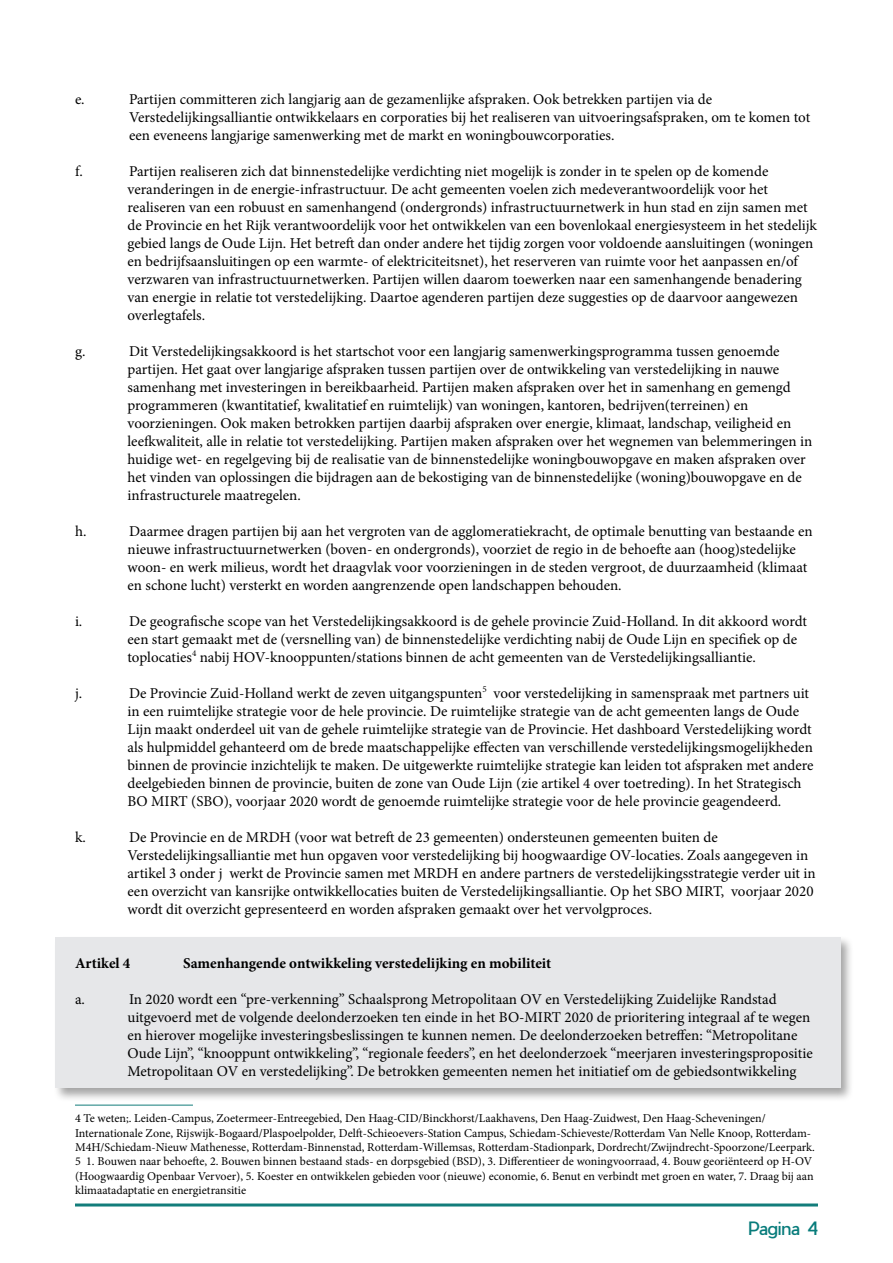
<style>
.page{position:relative;width:893px;height:1263px;background:#fff}
.page>*{position:absolute;margin:0;border:0;box-sizing:border-box;transform-origin:0 0}
.t1{font:18px "Pier Sans";letter-spacing:-.02em;color:#087c7b}
.t2{font:15px/18px "Minion Pro";color:#000}
.t3{font:700 15px "Minion Pro";letter-spacing:-.005em;color:#000}
.t4{font:12px/14.4px "Minion Pro";color:#000}
</style>
<div class="page">
<div style="left:53px;top:935px;width:801px;height:167px;background:#000;opacity:.36"></div>
<div style="left:55px;top:938px;width:785px;height:150px;background:#e6e7e9"></div>
<hr style="left:75px;top:1203px;width:743px;height:3px;background:#137d7b">
<hr style="left:75px;top:1105px;width:118px;height:1px;background:#137d7b">
<p class="t2" style="left:75px;top:90px;width:11px">e.</p>
<p class="t2" style="left:129px;top:90px;width:683px">Partijen committeren zich langjarig aan de gezamenlijke afspraken. Ook betrekken partijen via de<br>Verstedelijkingsalliantie ontwikkelaars en corporaties bij het realiseren van uitvoeringsafspraken, om te komen tot een eveneens langjarige samenwerking met de markt en woningbouwcorporaties.</p>
<p class="t2" style="left:75px;top:162px;width:9px">f.</p>
<p class="t2" style="left:129px;top:162px;width:641px">Partijen realiseren zich dat binnenstedelijke verdichting niet mogelijk is zonder in te spelen op de komende</p>
<p class="t2" style="left:128px;top:180px;width:691px">veranderingen in de energie-infrastructuur. De acht gemeenten voelen zich medeverantwoordelijk voor het realiseren van een robuust en samenhangend (ondergronds) infrastructuurnetwerk in hun stad en zijn samen met de Provincie en het Rijk verantwoordelijk voor het ontwikkelen van een bovenlokaal energiesysteem in het stedelijk gebied langs de Oude Lijn. Het betreft dan onder andere het tijdig zorgen voor voldoende aansluitingen (woningen en bedrijfsaansluitingen op een warmte- of elektriciteitsnet), het reserveren van ruimte voor het aanpassen en/of verzwaren van infrastructuurnetwerken. Partijen willen daarom toewerken naar een samenhangende benadering van energie in relatie tot verstedelijking. Daartoe agenderen partijen deze suggesties op de daarvoor aangewezen overlegtafels.</p>
<p class="t2" style="left:75px;top:342px;width:12px">g.</p>
<p class="t2" style="left:129px;top:342px;width:652px">Dit Verstedelijkingsakkoord is het startschot voor een langjarig samenwerkingsprogramma tussen genoemde</p>
<p class="t2" style="left:128px;top:360px;width:686px">partijen. Het gaat over langjarige afspraken tussen partijen over de ontwikkeling van verstedelijking in nauwe samenhang met investeringen in bereikbaarheid. Partijen maken afspraken over het in samenhang en gemengd programmeren (kwantitatief, kwalitatief en ruimtelijk) van woningen, kantoren, bedrijven(terreinen) en voorzieningen. Ook maken betrokken partijen daarbij afspraken over energie, klimaat, landschap, veiligheid en leefkwaliteit, alle in relatie tot verstedelijking. Partijen maken afspraken over het wegnemen van belemmeringen in huidige wet- en regelgeving bij de realisatie van de binnenstedelijke woningbouwopgave en maken afspraken over het vinden van oplossingen die bijdragen aan de bekostiging van de binnenstedelijke (woning)bouwopgave en de infrastructurele maatregelen.</p>
<p class="t2" style="left:75px;top:522px;width:13px">h.</p>
<p class="t2" style="left:129px;top:522px;width:685px">Daarmee dragen partijen bij aan het vergroten van de agglomeratiekracht, de optimale benutting van bestaande en</p>
<p class="t2" style="left:128px;top:540px;width:681px">nieuwe infrastructuurnetwerken (boven- en ondergronds), voorziet de regio in de behoefte aan (hoog)stedelijke woon- en werk milieus, wordt het draagvlak voor voorzieningen in de steden vergroot, de duurzaamheid (klimaat en schone lucht) versterkt en worden aangrenzende open landschappen behouden.</p>
<p class="t2" style="left:75px;top:612px;width:9px">i.</p>
<p class="t2" style="left:129px;top:612px;width:680px">De geografische scope van het Verstedelijkingsakkoord is de gehele provincie Zuid-Holland. In dit akkoord wordt</p>
<p class="t2" style="left:128px;top:630px;width:671px">een start gemaakt met de (versnelling van) de binnenstedelijke verdichting nabij de Oude Lijn en specifiek op de toplocaties<sup>4</sup> nabij HOV-knooppunten/stations binnen de acht gemeenten van de Verstedelijkingsalliantie.</p>
<p class="t2" style="left:75px;top:684px;width:9px">j.</p>
<p class="t2" style="left:129px;top:684px;width:682px">De Provincie Zuid-Holland werkt de zeven uitgangspunten<sup>5</sup> voor verstedelijking in samenspraak met partners uit</p>
<p class="t2" style="left:128px;top:702px;width:688px">in een ruimtelijke strategie voor de hele provincie. De ruimtelijke strategie van de acht gemeenten langs de Oude Lijn maakt onderdeel uit van de gehele ruimtelijke strategie van de Provincie. Het dashboard Verstedelijking wordt als hulpmiddel gehanteerd om de brede maatschappelijke effecten van verschillende verstedelijkingsmogelijkheden binnen de provincie inzichtelijk te maken. De uitgewerkte ruimtelijke strategie kan leiden tot afspraken met andere deelgebieden binnen de provincie, buiten de zone van Oude Lijn (zie artikel 4 over toetreding). In het Strategisch BO MIRT (SBO), voorjaar 2020 wordt de genoemde ruimtelijke strategie voor de hele provincie geagendeerd.</p>
<p class="t2" style="left:75px;top:828px;width:12px">k.</p>
<p class="t2" style="left:129px;top:828px;width:590px">De Provincie en de MRDH (voor wat betreft de 23 gemeenten) ondersteunen gemeenten buiten de</p>
<p class="t2" style="left:128px;top:846px;width:690px">Verstedelijkingsalliantie met hun opgaven voor verstedelijking bij hoogwaardige OV-locaties. Zoals aangegeven in artikel 3 onder j werkt de Provincie samen met MRDH en andere partners de verstedelijkingsstrategie verder uit in een overzicht van kansrijke ontwikkellocaties buiten de Verstedelijkingsalliantie. Op het SBO MIRT, voorjaar 2020 wordt dit overzicht gepresenteerd en worden afspraken gemaakt over het vervolgproces.</p>
<p class="t3" style="left:75px;top:953px;width:57px">Artikel 4</p>
<p class="t3" style="left:183px;top:953px;width:370px">Samenhangende ontwikkeling verstedelijking en mobiliteit</p>
<p class="t2" style="left:75px;top:990px;width:12px">a.</p>
<p class="t2" style="left:129px;top:990px;width:649px">In 2020 wordt een “pre-verkenning” Schaalsprong Metropolitaan OV en Verstedelijking Zuidelijke Randstad</p>
<p class="t2" style="left:128px;top:1008px;width:687px">uitgevoerd met de volgende deelonderzoeken ten einde in het BO-MIRT 2020 de prioritering integraal af te wegen en hierover mogelijke investeringsbeslissingen te kunnen nemen. De deelonderzoeken betreffen: “Metropolitane Oude Lijn”, “knooppunt ontwikkeling”, “regionale feeders”, en het deelonderzoek “meerjaren investeringspropositie Metropolitaan OV en verstedelijking”. De betrokken gemeenten nemen het initiatief om de gebiedsontwikkeling</p>
<p class="t4" style="left:75px;top:1111px;width:741px">4 Te weten;. Leiden-Campus, Zoetermeer-Entreegebied, Den Haag-CID/Binckhorst/Laakhavens, Den Haag-Zuidwest, Den Haag-Scheveningen/<br>Internationale Zone, Rijswijk-Bogaard/Plaspoelpolder, Delft-Schieoevers-Station Campus, Schiedam-Schieveste/Rotterdam Van Nelle Knoop, Rotterdam-<br>M4H/Schiedam-Nieuw Mathenesse, Rotterdam-Binnenstad, Rotterdam-Willemsas, Rotterdam-Stadionpark, Dordrecht/Zwijndrecht-Spoorzone/Leerpark.</p>
<p class="t4" style="left:75px;top:1154px;width:740px;text-align:justify">5 1. Bouwen naar behoefte, 2. Bouwen binnen bestaand stads- en dorpsgebied (BSD), 3. Differentieer de woningvoorraad, 4. Bouw georiënteerd op H-OV (Hoogwaardig Openbaar Vervoer), 5. Koester en ontwikkelen gebieden voor (nieuwe) economie, 6. Benut en verbindt met groen en water, 7. Draag bij aan klimaatadaptatie en energietransitie</p>
<p class="t1" style="left:748px;top:1216px;width:71px">Pagina 4</p>
</div>
